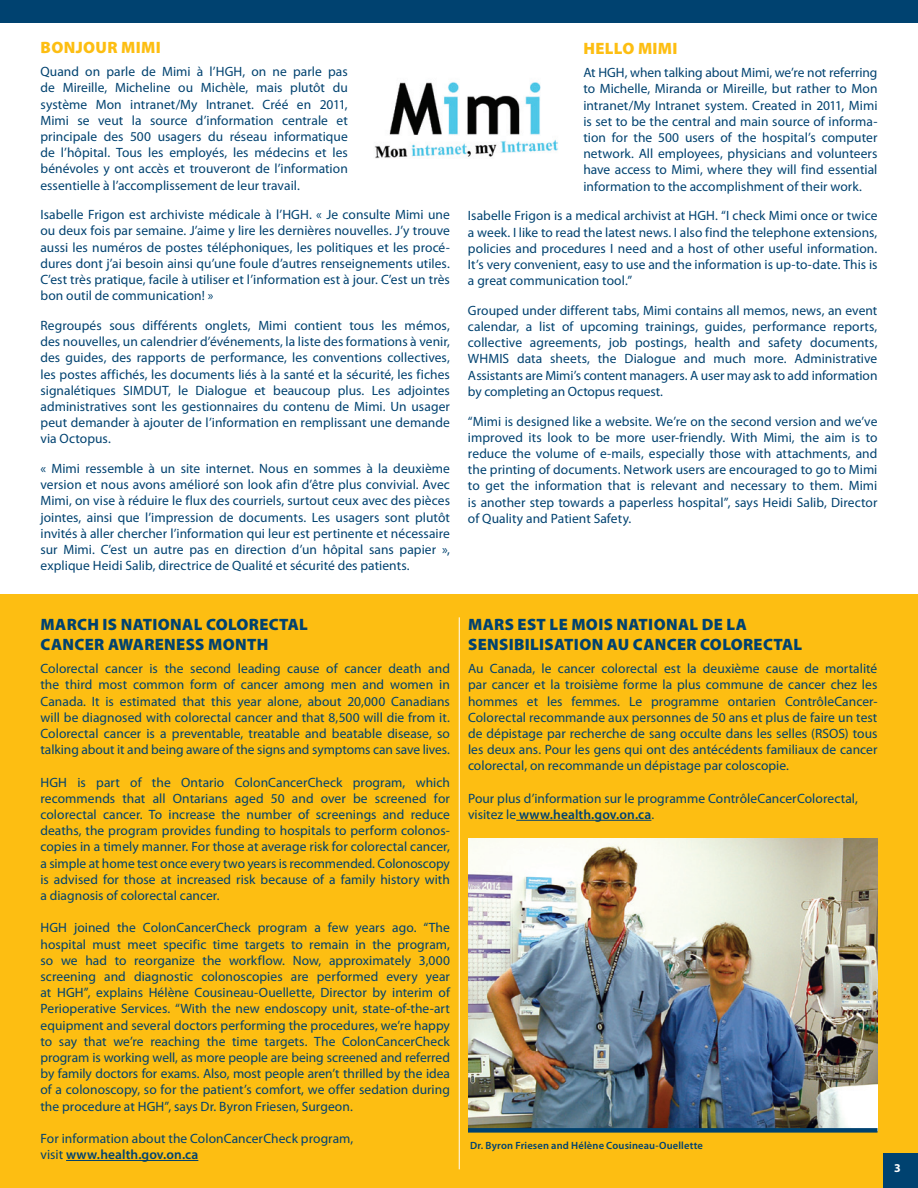
<style>
.page{position:relative;width:918px;height:1188px;background:#fff}
.page>*{position:absolute;margin:0;border:0;box-sizing:border-box;transform-origin:0 0}
.t1{font:900 16.5px/19.8px "Myriad Pro";letter-spacing:.02em;color:#004270}
.t2{font:900 16.5px "Myriad Pro";letter-spacing:.02em;color:#fdbe12}
.t3{font:13.5px/16.2px "Myriad Pro";letter-spacing:.005em;color:#004270;text-align:justify}
.t4{font:700 12px "Myriad Pro";color:#fff}
.t5{font:600 10.5px "Myriad Pro";letter-spacing:.015em;color:#004270}
.s1{font-weight:600}
</style>
<div class="page">
<div style="left:0;top:594px;width:918px;height:594px;background:#fdbe12"></div>
<hr style="left:66px;top:1160px;width:132px;height:1px;background:#004270">
<hr style="left:516px;top:820px;width:135px;height:1px;background:#004270">
<div style="left:883px;top:1153px;width:35px;height:35px;background:#004270"></div>
<div style="left:0;top:0;width:918px;height:22px;background:#004270"></div>
<img style="left:468px;top:838px;width:410px;height:290px">
<div style="left:468px;top:1128px;width:410px;height:5px;background:#004270"></div>
<img style="left:374px;top:82px;width:184px;height:77px">
<hr style="left:459px;top:617px;width:1px;height:552px;background:#fff">
<p class="t2" style="left:41px;top:38px;width:122px">BONJOUR MIMI</p>
<p class="t3" style="left:40px;top:63px;width:309px">Quand on parle de Mimi à l’HGH, on ne parle pas de Mireille, Micheline ou Michèle, mais plutôt du système Mon intranet/My Intranet. Créé en 2011, Mimi se veut la source d’information centrale et principale des 500 usagers du réseau informatique de l’hôpital. Tous les employés, les médecins et les bénévoles y ont accès et trouveront de l’information essentielle à l’accomplissement de leur travail.</p>
<p class="t3" style="left:40px;top:206px;width:411px">Isabelle Frigon est archiviste médicale à l’HGH. « Je consulte Mimi une ou deux fois par semaine. J’aime y lire les dernières nouvelles. J’y trouve aussi les numéros de postes téléphoniques, les politiques et les procé&shy;dures dont j’ai besoin ainsi qu’une foule d’autres renseignements utiles.<br>C’est très pratique, facile à utiliser et l’information est à jour. C’est un très bon outil de communication! »</p>
<p class="t3" style="left:40px;top:317px;width:411px">Regroupés sous différents onglets, Mimi contient tous les mémos, des nouvelles, un calendrier d’événements, la liste des formations à venir, des guides, des rapports de performance, les conventions collectives, les postes affichés, les documents liés à la santé et la sécurité, les fiches signalétiques SIMDUT, le Dialogue et beaucoup plus. Les adjointes administratives sont les gestionnaires du contenu de Mimi. Un usager peut demander à ajouter de l’information en remplissant une demande via Octopus.</p>
<p class="t3" style="left:40px;top:460px;width:411px">« Mimi ressemble à un site internet. Nous en sommes à la deuxième version et nous avons amélioré son look afin d’être plus convivial. Avec Mimi, on vise à réduire le flux des courriels, surtout ceux avec des pièces jointes, ainsi que l’impression de documents. Les usagers sont plutôt invités à aller chercher l’information qui leur est pertinente et nécessaire sur Mimi. C’est un autre pas en direction d’un hôpital sans papier », explique Heidi Salib, directrice de Qualité et sécurité des patients.</p>
<p class="t2" style="left:584px;top:39px;width:96px">HELLO MIMI</p>
<p class="t3" style="left:583px;top:64px;width:296px">At HGH, when talking about Mimi, we’re not referring to Michelle, Miranda or Mireille, but rather to Mon intranet/My Intranet system. Created in 2011, Mimi is set to be the central and main source of informa&shy;tion for the 500 users of the hospital’s computer network. All employees, physicians and volunteers have access to Mimi, where they will find essential information to the accomplishment of their work.</p>
<p class="t3" style="left:468px;top:208px;width:411px">Isabelle Frigon is a medical archivist at HGH. “I check Mimi once or twice a week. I like to read the latest news. I also find the telephone extensions, policies and procedures I need and a host of other useful information.<br>It’s very convenient, easy to use and the information is up-to-date. This is a great communication tool.”</p>
<p class="t3" style="left:468px;top:302px;width:411px">Grouped under different tabs, Mimi contains all memos, news, an event calendar, a list of upcoming trainings, guides, performance reports, collective agreements, job postings, health and safety documents, WHMIS data sheets, the Dialogue and much more. Administrative Assistants are Mimi’s content managers. A user may ask to add information by completing an Octopus request.</p>
<p class="t3" style="left:468px;top:413px;width:411px">“Mimi is designed like a website. We’re on the second version and we’ve improved its look to be more user-friendly. With Mimi, the aim is to reduce the volume of e-mails, especially those with attachments, and the printing of documents. Network users are encouraged to go to Mimi to get the information that is relevant and necessary to them. Mimi is another step towards a paperless hospital”, says Heidi Salib, Director of Quality and Patient Safety.</p>
<p class="t1" style="left:41px;top:615px;width:269px">MARCH IS NATIONAL COLORECTAL<br>CANCER AWARENESS MONTH</p>
<p class="t3" style="left:40px;top:660px;width:411px">Colorectal cancer is the second leading cause of cancer death and the third most common form of cancer among men and women in Canada. It is estimated that this year alone, about 20,000 Canadians will be diagnosed with colorectal cancer and that 8,500 will die from it.<br>Colorectal cancer is a preventable, treatable and beatable disease, so talking about it and being aware of the signs and symptoms can save lives.</p>
<p class="t3" style="left:40px;top:774px;width:411px">HGH is part of the Ontario ColonCancerCheck program, which recommends that all Ontarians aged 50 and over be screened for colorectal cancer. To increase the number of screenings and reduce deaths, the program provides funding to hospitals to perform colonos&shy;copies in a timely manner. For those at average risk for colorectal cancer, a simple at home test once every two years is recommended. Colonoscopy is advised for those at increased risk because of a family history with a diagnosis of colorectal cancer.</p>
<p class="t3" style="left:40px;top:919px;width:411px">HGH joined the ColonCancerCheck program a few years ago. “The hospital must meet specific time targets to remain in the program, so we had to reorganize the workflow. Now, approximately 3,000 screening and diagnostic colonoscopies are performed every year at HGH”, explains Hélène Cousineau-Ouellette, Director by interim of Perioperative Services. “With the new endoscopy unit, state-of-the-art equipment and several doctors performing the procedures, we’re happy to say that we’re reaching the time targets. The ColonCancerCheck program is working well, as more people are being screened and referred by family doctors for exams. Also, most people aren’t thrilled by the idea of a colonoscopy, so for the patient’s comfort, we offer sedation during the procedure at HGH”, says Dr. Byron Friesen, Surgeon.</p>
<p class="t3" style="left:40px;top:1130px;width:314px">For information about the ColonCancerCheck program, visit <span class="s1">www.health.gov.on.ca</span></p>
<p class="t1" style="left:468px;top:615px;width:336px">MARS EST LE MOIS NATIONAL DE LA<br>SENSIBILISATION AU CANCER COLORECTAL</p>
<p class="t3" style="left:468px;top:660px;width:411px;text-align:left">Au Canada, le cancer colorectal est la deuxième cause de mortalité par cancer et la troisième forme la plus commune de cancer chez les hommes et les femmes. Le programme ontarien ContrôleCancer---- Colorectal recommande aux personnes de 50 ans et plus de faire un test de dépistage par recherche de sang occulte dans les selles (RSOS) tous les deux ans. Pour les gens qui ont des antécédents familiaux de cancer colorectal, on recommande un dépistage par coloscopie.</p>
<p class="t3" style="left:468px;top:790px;width:391px">Pour plus d’information sur le programme ContrôleCancerColorectal, visitez le <span class="s1">www.health.gov.on.ca</span>.</p>
<p class="t5" style="left:470px;top:1139px;width:234px">Dr. Byron Friesen and Hélène Cousineau-Ouellette</p>
<p class="t4" style="left:894px;top:1160px;width:8px">3</p>
</div>
